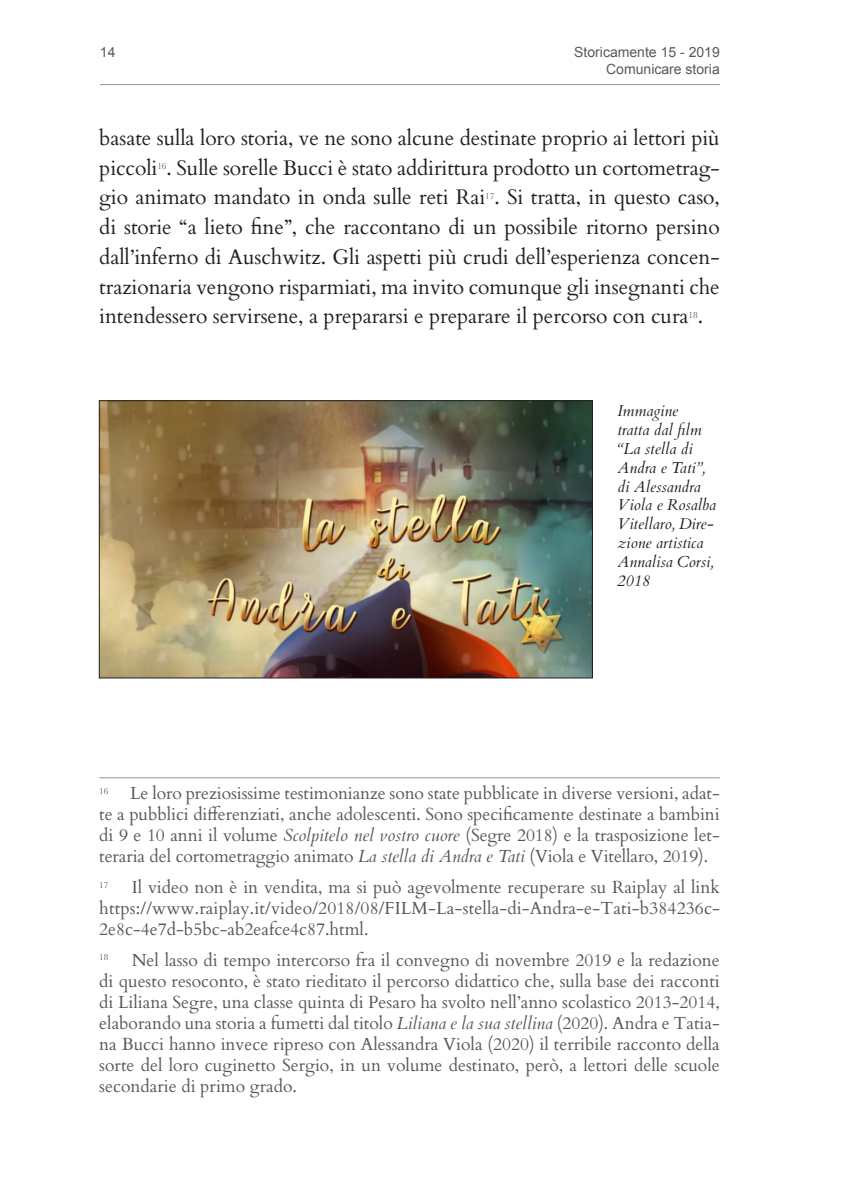
<style>
.page{position:relative;width:844px;height:1191px;background:#fff}
.page>*{position:absolute;margin:0;border:0;box-sizing:border-box;transform-origin:0 0}
.Testo_articoli{font:21px/29.8px "Cardo";letter-spacing:-.005em;color:#231f20}
.Note{font:17.5px/21px "Cardo";color:#57585a;text-align:justify}
.Dida{font:italic 15.75px/18.9px "Cardo";color:#231f20}
.t1{font:14px/16.8px "Arial";color:#57585a;text-align:right}
.Testo_articoli-2{font:9.1px "Baskerville";color:#57585a}
.Note-2{font:9.1px "Baskerville";color:#57585a}
.s1{font-style:italic}
</style>
<div class="page">
<hr style="left:100px;top:84px;width:619px;height:1px;background:#939598">
<hr style="left:99px;top:777px;width:620px;height:1px;background:#939598">
<img style="left:101px;top:402px;width:489px;height:274px">
<div style="left:99px;top:400px;width:493px;height:278px;border:1px solid #231f20"></div>
<p class="t1" style="left:100px;top:44px;width:17px">14</p>
<p class="t1" style="left:574px;top:44px;width:147px">Storicamente 15 - 2019<br>Comunicare storia</p>
<p class="Testo_articoli" style="left:99px;top:122px;width:622px">basate sulla loro storia, ve ne sono alcune destinate proprio ai lettori più piccoli . Sulle sorelle Bucci è stato addirittura prodotto un cortometrag-</p>
<p class="Testo_articoli-2" style="left:157px;top:161px;width:11px">16</p>
<p class="Testo_articoli" style="left:99px;top:181px;width:622px">gio animato mandato in onda sulle reti Rai . Si tratta, in questo caso,</p>
<p class="Testo_articoli-2" style="left:485px;top:190px;width:11px">17</p>
<p class="Testo_articoli" style="left:99px;top:211px;width:622px;text-align:justify">di storie “a lieto fine”, che raccontano di un possibile ritorno persino dall’inferno di Auschwitz. Gli aspetti più crudi dell’esperienza concen&shy;trazionaria vengono risparmiati, ma invito comunque gli insegnanti che intendessero servirsene, a prepararsi e preparare il percorso con cura .</p>
<p class="Testo_articoli-2" style="left:688px;top:309px;width:11px">18</p>
<p class="Dida" style="left:617px;top:401px;width:100px">Immagine<br>tratta dal film “La stella di<br>Andra e Tati”, di Alessandra<br>Viola e Rosalba<br>Vitellaro, Dire&shy;zione artistica<br>Annalisa Corsi,<br>2018</p>
<p class="Note" style="left:99px;top:781px;width:622px"><sup>16</sup> Le loro preziosissime testimonianze sono state pubblicate in diverse versioni, adat&shy;te a pubblici differenziati, anche adolescenti. Sono specificamente destinate a bambini di 9 e 10 anni il volume <span class="s1">Scolpitelo nel vostro cuore</span> (Segre 2018) e la trasposizione let&shy;teraria del cortometraggio animato <span class="s1">La stella di Andra e Tati</span> (Viola e Vitellaro, 2019).</p>
<p class="Note-2" style="left:99px;top:878px;width:11px">17</p>
<p class="Note" style="left:99px;top:875px;width:622px;text-indent:32px">Il video non è in vendita, ma si può agevolmente recuperare su Raiplay al link https://www.raiplay.it/video/2018/08/FILM-La-stella-di-Andra-e-Tati-b384236c-2e8c-4e7d-b5bc-ab2eafce4c87.html.</p>
<p class="Note-2" style="left:99px;top:951px;width:11px">18</p>
<p class="Note" style="left:99px;top:948px;width:622px;text-indent:32px">Nel lasso di tempo intercorso fra il convegno di novembre 2019 e la redazione di questo resoconto, è stato rieditato il percorso didattico che, sulla base dei racconti di Liliana Segre, una classe quinta di Pesaro ha svolto nell’anno scolastico 2013-2014, elaborando una storia a fumetti dal titolo <span class="s1">Liliana e la sua stellina</span> (2020). Andra e Tatia&shy;na Bucci hanno invece ripreso con Alessandra Viola (2020) il terribile racconto della sorte del loro cuginetto Sergio, in un volume destinato, però, a lettori delle scuole secondarie di primo grado.</p>
</div>
